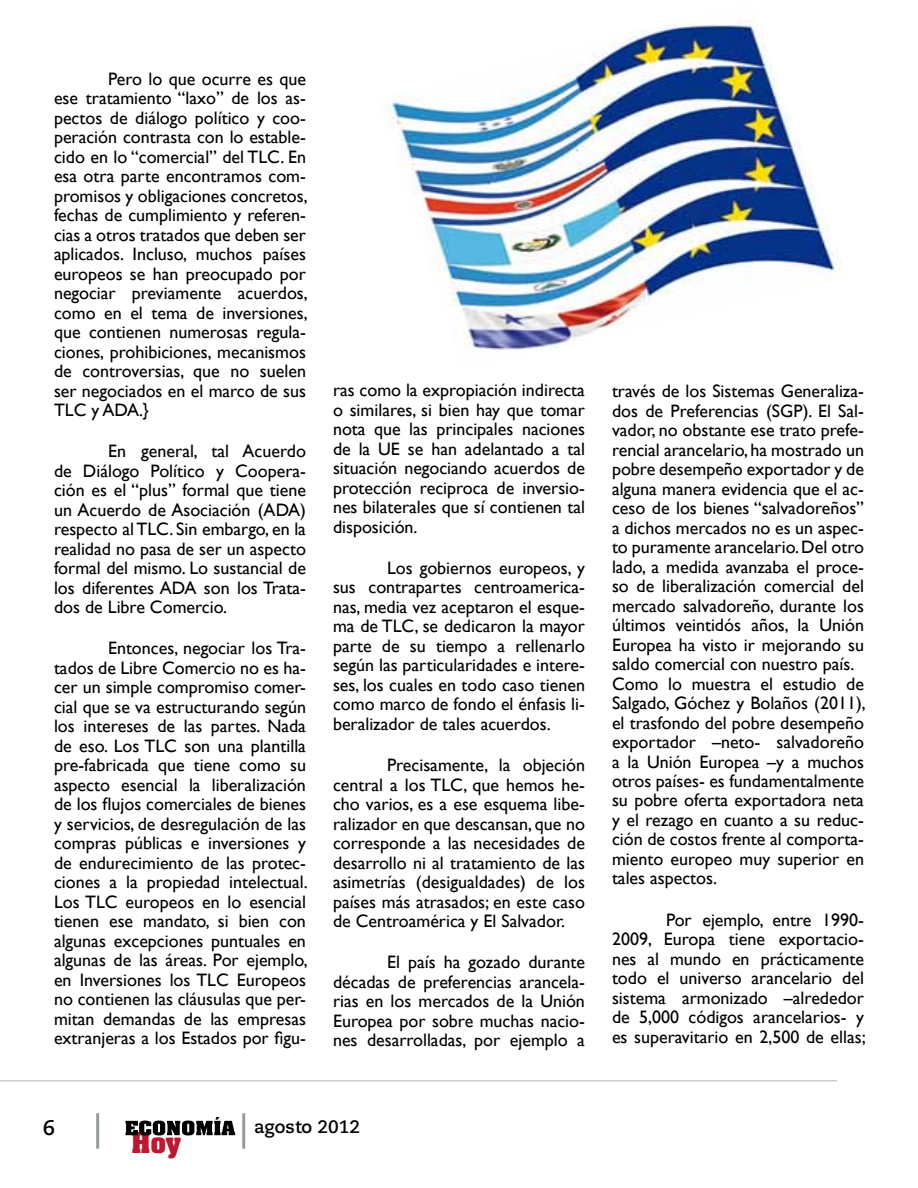
<style>
.page{position:relative;width:918px;height:1188px;background:#fff}
.page>*{position:absolute;margin:0;border:0;box-sizing:border-box;transform-origin:0 0}
.t1{font:700 24.45px "Aachen";color:#bc1930}
.t2{font:700 21px "Caecilia LT Std";color:#000}
.t3{font:18px/19.5px "Gill Sans";color:#000;text-align:justify}
.t4{font:700 18px "Caecilia LT Std";color:#000}
</style>
<div class="page">
<svg style="left:125px;top:1117px;width:110px;height:19px"></svg>
<hr style="left:96px;top:1113px;width:3px;height:36px;background:#959c9d">
<hr style="left:242px;top:1113px;width:3px;height:36px;background:#959c9d">
<hr style="left:0;top:1080px;width:837px;height:2px;background:#959c9d">
<img style="left:385px;top:19px;width:456px;height:331px">
<p class="t3" style="left:54px;top:69px;width:255px;text-indent:54px">Pero lo que ocurre es que ese tratamiento “laxo” de los as&shy;pectos de diálogo político y coo&shy;peración contrasta con lo estable&shy;cido en lo “comercial” del TLC. En esa otra parte encontramos com&shy;promisos y obligaciones concretos, fechas de cumplimiento y referen&shy;cias a otros tratados que deben ser aplicados. Incluso, muchos países europeos se han preocupado por negociar previamente acuerdos, como en el tema de inversiones, que contienen numerosas regula&shy;ciones, prohibiciones, mecanismos de controversias, que no suelen ser negociados en el marco de sus TLC y ADA.}</p>
<p class="t3" style="left:54px;top:442px;width:254px;text-indent:54px">En general, tal Acuerdo de Diálogo Político y Coopera&shy;ción es el “plus” formal que tiene un Acuerdo de Asociación (ADA) respecto al TLC. Sin embargo, en la realidad no pasa de ser un aspecto formal del mismo. Lo sustancial de los diferentes ADA son los Trata&shy;dos de Libre Comercio.</p>
<p class="t3" style="left:54px;top:639px;width:255px;text-indent:54px">Entonces, negociar los Tra&shy;tados de Libre Comercio no es ha&shy;cer un simple compromiso comer&shy;cial que se va estructurando según los intereses de las partes. Nada de eso. Los TLC son una plantilla pre-fabricada que tiene como su aspecto esencial la liberalización de los flujos comerciales de bienes y servicios, de desregulación de las compras públicas e inversiones y de endurecimiento de las protec&shy;ciones a la propiedad intelectual.<br>Los TLC europeos en lo esencial tienen ese mandato, si bien con algunas excepciones puntuales en algunas de las áreas. Por ejemplo, en Inversiones los TLC Europeos no contienen las cláusulas que per&shy;mitan demandas de las empresas extranjeras a los Estados por figu-</p>
<p class="t3" style="left:333px;top:381px;width:254px">ras como la expropiación indirecta o similares, si bien hay que tomar nota que las principales naciones de la UE se han adelantado a tal situación negociando acuerdos de protección reciproca de inversio&shy;nes bilaterales que sí contienen tal disposición.</p>
<p class="t3" style="left:333px;top:559px;width:254px;text-indent:54px">Los gobiernos europeos, y sus contrapartes centroamerica&shy;nas, media vez aceptaron el esque&shy;ma de TLC, se dedicaron la mayor parte de su tiempo a rellenarlo según las particularidades e intere&shy;ses, los cuales en todo caso tienen como marco de fondo el énfasis li&shy;beralizador de tales acuerdos.</p>
<p class="t3" style="left:333px;top:756px;width:254px;text-indent:54px">Precisamente, la objeción central a los TLC, que hemos he&shy;cho varios, es a ese esquema libe&shy;ralizador en que descansan, que no corresponde a las necesidades de desarrollo ni al tratamiento de las asimetrías (desigualdades) de los países más atrasados; en este caso de Centroamérica y El Salvador.</p>
<p class="t3" style="left:333px;top:953px;width:254px;text-indent:54px">El país ha gozado durante décadas de preferencias arancela&shy;rias en los mercados de la Unión Europea por sobre muchas nacio&shy;nes desarrolladas, por ejemplo a</p>
<p class="t3" style="left:612px;top:382px;width:255px;text-align:left">través de los Sistemas Generaliza&shy;dos de Preferencias (SGP). El Sal&shy;vador, no obstante ese trato prefe&shy;rencial arancelario, ha mostrado un pobre desempeño exportador y de alguna manera evidencia que el ac&shy;ceso de los bienes “salvadoreños” a dichos mercados no es un aspec&shy;to puramente arancelario. Del otro lado, a medida avanzaba el proce&shy;so de liberalización comercial del mercado salvadoreño, durante los últimos veintidós años, la Unión<br>Europea ha visto ir mejorando su saldo comercial con nuestro país.<br>Como lo muestra el estudio de<br>Salgado, Góchez y Bolaños (2011), el trasfondo del pobre desempeño exportador –neto- salvadoreño a la Unión Europea –y a muchos otros países- es fundamentalmente su pobre oferta exportadora neta y el rezago en cuanto a su reduc&shy;ción de costos frente al comporta&shy;miento europeo muy superior en tales aspectos.</p>
<p class="t3" style="left:612px;top:910px;width:255px;text-indent:54px">Por ejemplo, entre 1990- 2009, Europa tiene exportacio&shy;nes al mundo en prácticamente todo el universo arancelario del sistema armonizado –alrededor de 5,000 códigos arancelarios- y es superavitario en 2,500 de ellas;</p>
<p class="t2" style="left:43px;top:1116px;width:14px">6</p>
<h1 class="t1" style="left:132px;top:1125px;width:51px">Hoy</h1>
<p class="t4" style="left:254px;top:1116px;width:108px">agosto 2012</p>
</div>
